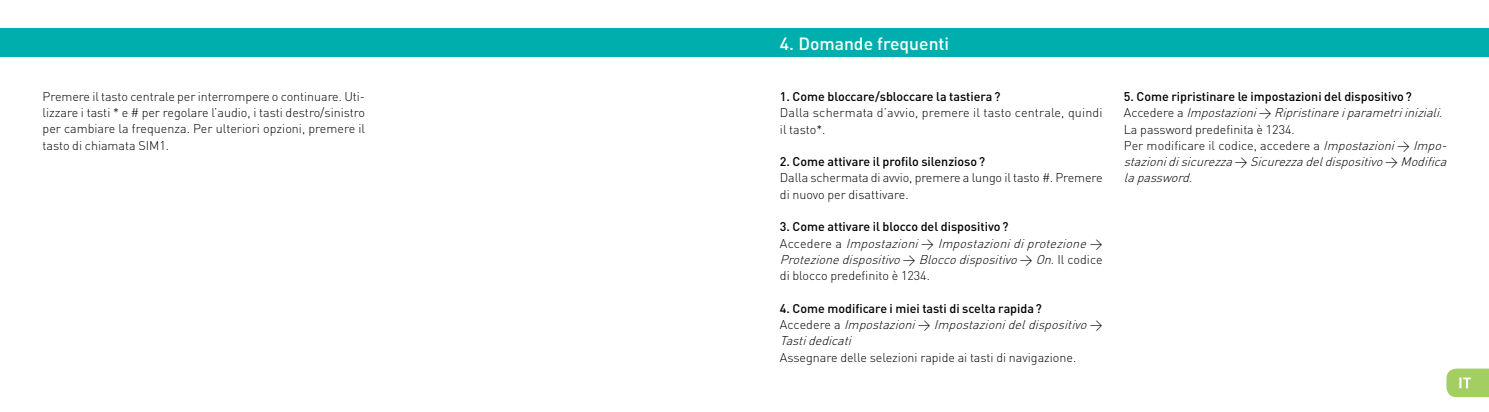
<style>
.page{position:relative;width:1489px;height:412px;background:#fff}
.page>*{position:absolute;margin:0;border:0;box-sizing:border-box;transform-origin:0 0}
.t1{font:500 17.5px "DIN";color:#fff}
.t2{font:italic 300 12.5px/16.2px "DIN";color:#000}
.t3{font:300 12.5px/16.2px "DIN";color:#000}
.t4{font:500 12.5px "DIN";color:#000}
.s1{font-weight:500;font-style:normal}
.s2{font-style:normal}
</style>
<div class="page">
<div style="left:0;top:28px;width:765px;height:29px;background:#00afad"></div>
<div style="left:723px;top:28px;width:765px;height:29px;background:#00afad"></div>
<svg style="left:1446px;top:368px;width:42px;height:28px"></svg>
<h1 class="t1" style="left:780px;top:32px;width:171px">4. Domande frequenti</h1>
<p class="t3" style="left:43px;top:88px;width:324px;text-align:justify">Premere il tasto centrale per interrompere o continuare. Uti&shy;lizzare i tasti * e # per regolare l’audio, i tasti destro/sinistro per cambiare la frequenza. Per ulteriori opzioni, premere il tasto di chiamata SIM1.</p>
<p class="t4" style="left:780px;top:88px;width:222px">1. Come bloccare/sbloccare la tastiera?</p>
<p class="t3" style="left:780px;top:104px;width:324px">Dalla schermata d’avvio, premere il tasto centrale, quindi il tasto*.</p>
<p class="t4" style="left:780px;top:153px;width:207px">2. Come attivare il profilo silenzioso?</p>
<p class="t3" style="left:780px;top:169px;width:324px">Dalla schermata di avvio, premere a lungo il tasto #. Premere di nuovo per disattivare.</p>
<p class="t2" style="left:780px;top:218px;width:324px"><span class="s1">3. Come attivare il blocco del dispositivo?<br></span><span class="s2">A c c e d e re a</span> Impostazioni<span class="s2">&gt;</span> Impostazionidiprotezione<span class="s2">&gt; </span>Protezionedispositivo<span class="s2">&gt;</span> Bloccodispositivo<span class="s2">&gt;</span> On<span class="s2">. I l c o d i c e di blocco predefinito è 1234.</span></p>
<p class="t2" style="left:780px;top:299px;width:324px"><span class="s1">4. Come modificare i miei tasti di scelta rapida?<br></span><span class="s2">A c c e d e r e a</span> Impostazioni<span class="s2">&gt;</span> Impostazionideldispositivo<span class="s2">&gt;<br></span>Tastidedicati</p>
<p class="t3" style="left:780px;top:348px;width:298px">Assegnare delle selezioni rapide ai tasti di navigazione.</p>
<p class="t2" style="left:1123px;top:88px;width:328px"><span class="s1">5. Come ripristinare le impostazioni del dispositivo?<br></span><span class="s2">A c c e d e r e a</span> Impostazioni<span class="s2">&gt;</span> Ripristinareiparametriiniziali<span class="s2">.<br>La password predefinita è 1234.<br>Per modificare il codice, accedere a</span> Impostazioni<span class="s2">&gt;</span> Impo&shy;stazionidisicurezza<span class="s2">&gt;</span> Sicurezzadeldispositivo<span class="s2">&gt;</span> Modifica lapassword.</p>
</div>
